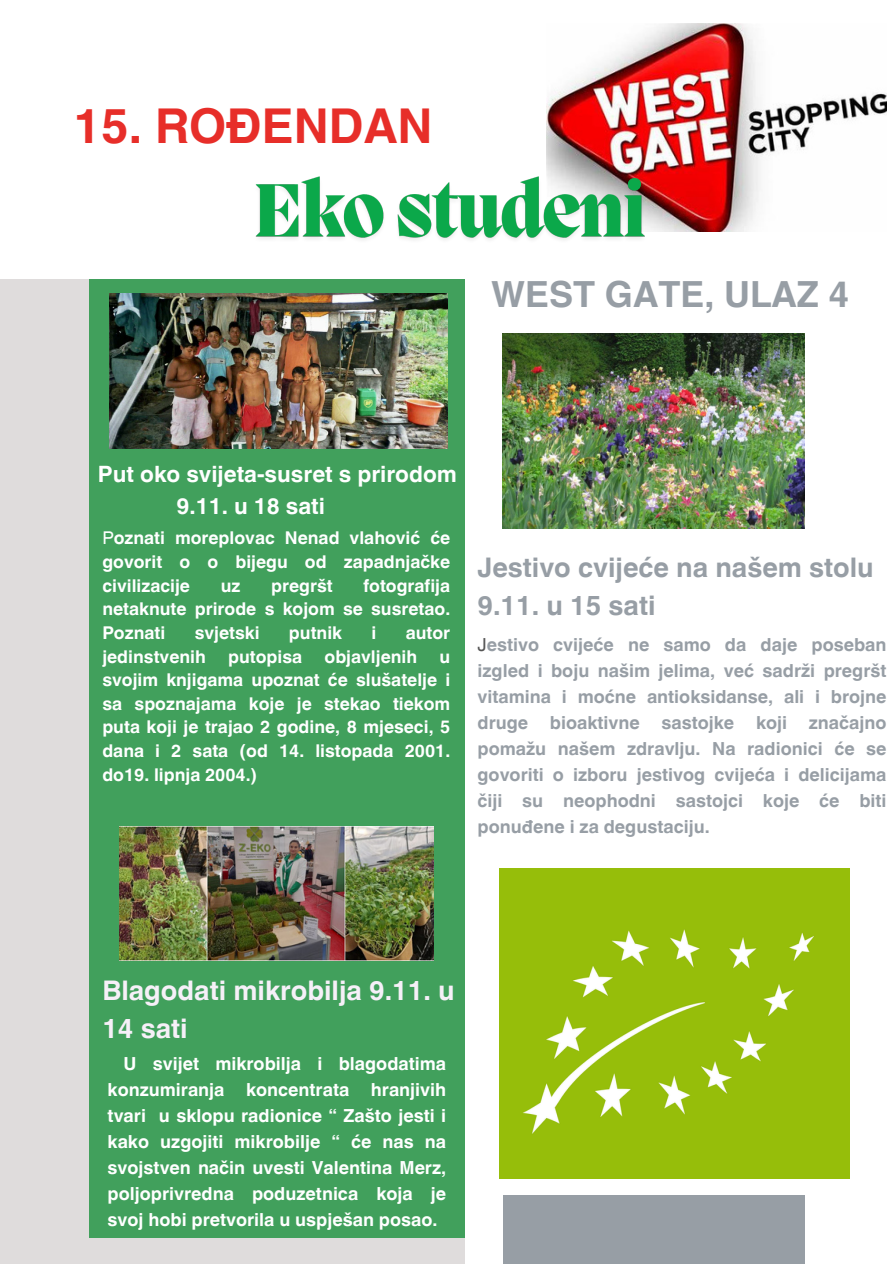
<style>
.page{position:relative;width:894px;height:1264px;background:#fff}
.page>*{position:absolute;margin:0;border:0;box-sizing:border-box;transform-origin:0 0}
.t1{font:700 48px "Helvetica World";color:#e72e29}
.t2{font:700 36px "Helvetica World";color:#979ea5}
.t3{font:700 27px/38.2px "Helvetica World";color:#979ea5}
.t4{font:700 27px/38.2px "Helvetica World";color:#f6f0f8}
.t5{font:700 22.5px/32.7px "Helvetica World";color:#fff}
.t6{font:700 18px/25.8px "Helvetica World";color:#979ea5;text-align:justify}
.t7{font:700 18px/25.8px "Helvetica World";color:#fff;text-align:justify}
.t8{font:700 17.55px/23.7px "Helvetica World";color:#fff;text-align:justify}
.s1{font-weight:400}
.s2{font-weight:400;color:#545454}
</style>
<div class="page">
<div style="left:0;top:279px;width:464px;height:984px;background:#dfdcdc"></div>
<div style="left:89px;top:279px;width:375px;height:958px;background:#41a05c"></div>
<img style="left:109px;top:293px;width:338px;height:155px">
<img style="left:119px;top:826px;width:314px;height:134px">
<img style="left:502px;top:333px;width:302px;height:195px">
<div style="left:502px;top:1195px;width:302px;height:68px;background:#979ea5"></div>
<img style="left:546px;top:23px;width:340px;height:208px">
<div style="left:499px;top:868px;width:350px;height:310px;background:#96be0a"></div>
<img style="left:546px;top:171px;width:107px;height:68px">
<img style="left:255px;top:236px;width:374px;height:4px">
<img style="left:255px;top:173px;width:374px;height:63px">
<h2 class="t1" style="left:73px;top:87px;width:360px">15. ROĐENDAN</h2>
<p class="t2" style="left:491px;top:264px;width:359px">WEST GATE, ULAZ 4</p>
<h6 class="t5" style="left:176px;top:455px;width:282px;text-indent:-79px">Put oko svijeta-susret s prirodom<br>9.11. u 18 sati</h6>
<h5 class="t8" style="left:102px;top:524px;width:349px"><span class="s1">P</span>oznati moreplovac Nenad vlahović će govorit o o bijegu od zapadnjačke civilizacije</h5>
<h5 class="t8" style="left:221px;top:572px;width:21px">uz</h5>
<h5 class="t8" style="left:271px;top:572px;width:63px">pregršt</h5>
<h5 class="t8" style="left:102px;top:572px;width:349px;text-indent:261px">fotografija netaknute prirode s kojom se susretao.<br>Poznati</h5>
<h5 class="t8" style="left:195px;top:619px;width:66px">svjetski</h5>
<h5 class="t8" style="left:289px;top:619px;width:55px">putnik</h5>
<h5 class="t8" style="left:371px;top:619px;width:6px">i</h5>
<h5 class="t8" style="left:405px;top:619px;width:46px">autor</h5>
<h5 class="t8" style="left:102px;top:642px;width:105px">jedinstvenih</h5>
<h5 class="t8" style="left:228px;top:642px;width:76px">putopisa</h5>
<h5 class="t8" style="left:324px;top:642px;width:94px">objavljenih</h5>
<h5 class="t8" style="left:102px;top:642px;width:349px;text-indent:337px">u svojim knjigama upoznat će slušatelje i sa spoznajama koje je stekao tiekom puta koji je trajao 2 godine, 8 mjeseci, 5 dana i 2 sata (od 14. listopada 2001. do19. lipnja 2004.)</h5>
<h4 class="t3" style="left:477px;top:545px;width:397px">Jestivo cvijeće na našem stolu<br>9.11. u 15 sati</h4>
<p class="t6" style="left:477px;top:630px;width:410px"><span class="s2">J</span>estivo cvijeće ne samo da daje poseban izgled i boju našim jelima, već sadrži pregršt vitamina i moćne antioksidanse, ali i brojne druge bioaktivne sastojke koji značajno pomažu našem zdravlju. Na radionici će se govoriti o izboru jestivog cvijeća i delicijama čiji su neophodni sastojci koje će biti ponuđene i za degustaciju.</p>
<h4 class="t4" style="left:102px;top:968px;width:354px">Blagodati mikrobilja 9.11. u<br>14 sati</h4>
<p class="t7" style="left:108px;top:1049px;width:340px;text-indent:16px">U svijet mikrobilja i blagodatima konzumiranja koncentrata hranjivih tvari u sklopu radionice “ Zašto jesti i kako uzgojiti mikrobilje “ će nas na svojstven način uvesti Valentina Merz, poljoprivredna poduzetnica koja je svoj hobi pretvorila u uspješan posao.</p>
</div>
